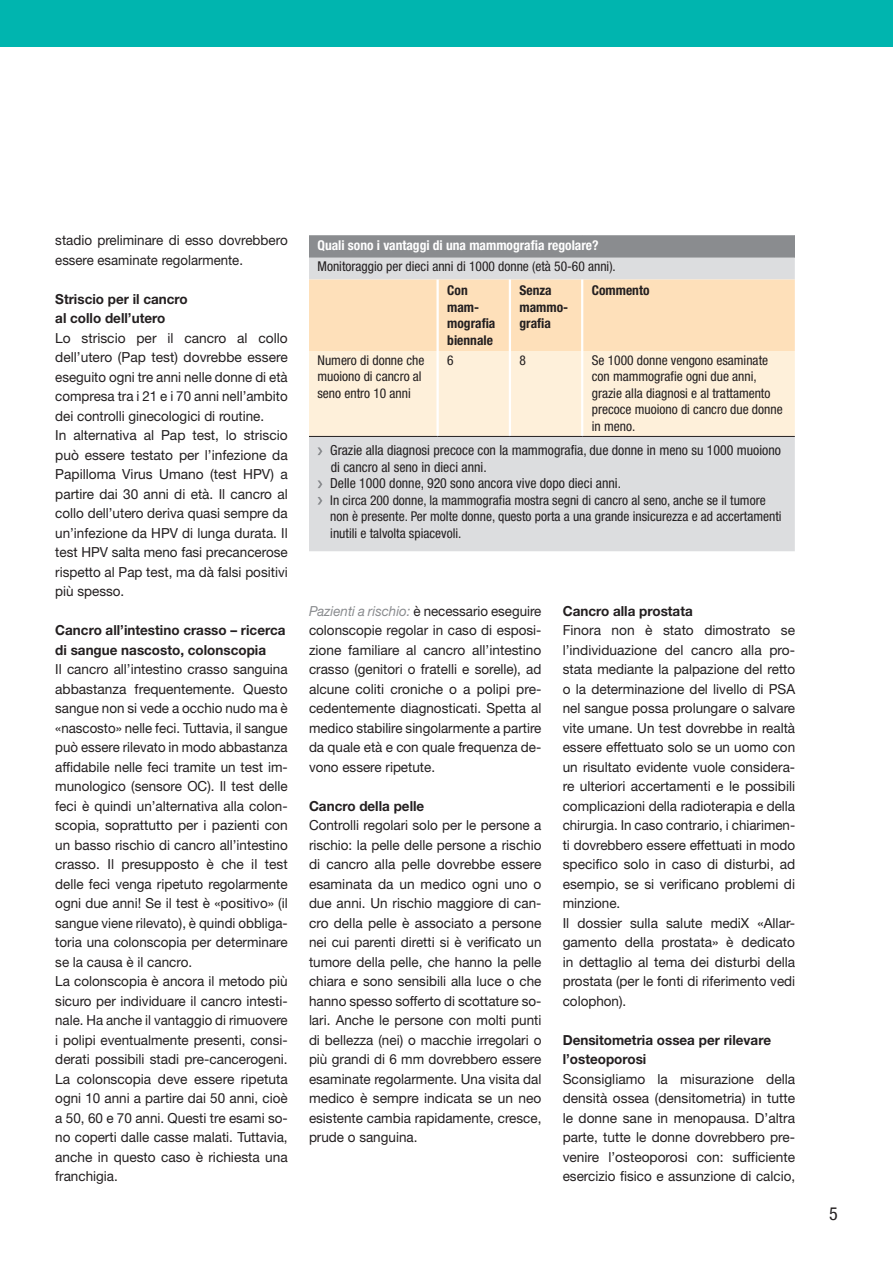
<style>
.page{position:relative;width:893px;height:1263px;background:#fff}
.page>*{position:absolute;margin:0;border:0;box-sizing:border-box;transform-origin:0 0}
.t1{font:condensed 18px "Helvetica Neue LT Std";color:#231f20}
.t2{font:13.8px/19.5px "Helvetica Neue LT Std";color:#231f20}
.t3{font:13.8px/19.5px "Helvetica Neue LT Std";color:#231f20;text-align:justify;scale:.96 1}
.t4{font:700 13.8px/19.5px "Helvetica Neue LT Std";color:#231f20}
.t5{font:condensed 13.8px/16.5px "Helvetica Neue LT Std";color:#231f20}
.t6{font:condensed 13.5px/16.5px "Helvetica Neue LT Std";color:#231f20}
.t7{font:700 condensed 13.5px/16.5px "Helvetica Neue LT Std";color:#231f20}
.t8{font:700 condensed 13.5px "Helvetica Neue LT Std";color:#fff}
.s1{font-style:italic;color:#8a8c8f}
</style>
<div class="page">
<div style="left:309px;top:235px;width:486px;height:23px;background:#8a8c8f"></div>
<div style="left:309px;top:258px;width:486px;height:293px;background:#dcdddf"></div>
<svg style="left:309px;top:279px;width:486px;height:157px;background:#fde8cb"></svg>
<hr style="left:436px;top:279px;width:3px;height:72px;background:#fff">
<hr style="left:509px;top:279px;width:2px;height:72px;background:#fff">
<hr style="left:581px;top:279px;width:2px;height:72px;background:#fff">
<hr style="left:436px;top:351px;width:3px;height:85px;background:#fff">
<hr style="left:509px;top:351px;width:2px;height:85px;background:#fff">
<hr style="left:581px;top:351px;width:2px;height:85px;background:#fff">
<hr style="left:309px;top:436px;width:129px;height:1px;background:#231f20">
<hr style="left:438px;top:436px;width:72px;height:1px;background:#231f20">
<hr style="left:510px;top:436px;width:72px;height:1px;background:#231f20">
<hr style="left:582px;top:436px;width:213px;height:1px;background:#231f20">
<svg style="left:317px;top:447px;width:5px;height:8px"></svg>
<svg style="left:317px;top:480px;width:5px;height:8px"></svg>
<svg style="left:317px;top:497px;width:5px;height:8px"></svg>
<div style="left:0;top:0;width:893px;height:47px;background:#00b5af"></div>
<p class="t2" style="left:55px;top:230px;width:234px">stadio preliminare di esso dovrebbero essere esaminate regolarmente.</p>
<p class="t4" style="left:55px;top:289px;width:134px">Striscio per il cancro al collo dell’utero</p>
<p class="t2" style="left:55px;top:328px;width:234px">Lo striscio per il cancro al collo dell’utero (Pap test) dovrebbe essere eseguito ogni tre anni nelle donne di età compresa tra i 21 e i 70 anni nell’ambito dei controlli ginecologici di routine.<br>In alternativa al Pap test, lo striscio può essere testato per l’infezione da Papilloma Virus Umano (test HPV) a partire dai 30 anni di età. Il cancro al collo dell’utero deriva quasi sempre da un’infezione da HPV di lunga durata. Il test HPV salta meno fasi precancerose rispetto al Pap test, ma dà falsi positivi più spesso.</p>
<p class="t4" style="left:55px;top:620px;width:232px">Cancro all’intestino crasso – ricerca di sangue nascosto, colonscopia</p>
<p class="t2" style="left:55px;top:659px;width:234px">Il cancro all’intestino crasso sanguina abbastanza frequentemente. Questo sangue non si vede a occhio nudo ma è «nascosto» nelle feci. Tuttavia, il sangue può essere rilevato in modo abbastanza affidabile nelle feci tramite un test im&shy;munologico (sensore OC). Il test delle feci è quindi un’alternativa alla colon&shy;scopia, soprattutto per i pazienti con un basso rischio di cancro all’intestino crasso. Il presupposto è che il test delle feci venga ripetuto regolarmente ogni due anni! Se il test è «positivo» (il sangue viene rilevato), è quindi obbliga&shy;toria una colonscopia per determinare se la causa è il cancro.<br>La colonscopia è ancora il metodo più sicuro per individuare il cancro intesti&shy;nale. Ha anche il vantaggio di rimuovere i polipi eventualmente presenti, consi&shy;derati possibili stadi pre-cancerogeni.<br>La colonscopia deve essere ripetuta ogni 10 anni a partire dai 50 anni, cioè a 50, 60 e 70 anni. Questi tre esami so&shy;no coperti dalle casse malati. Tuttavia, anche in questo caso è richiesta una franchigia.</p>
<p class="t8" style="left:317px;top:237px;width:283px">Quali sono i vantaggi di una mammografia regolare?</p>
<p class="t6" style="left:317px;top:258px;width:300px">Monitoraggio per dieci anni di 1000 donne (età 50-60 anni).</p>
<p class="t7" style="left:447px;top:282px;width:50px">Con mam&shy;mografia biennale</p>
<p class="t7" style="left:520px;top:282px;width:50px">Senza mammo&shy;grafia</p>
<p class="t7" style="left:592px;top:282px;width:59px">Commento</p>
<p class="t6" style="left:317px;top:352px;width:108px">Numero di donne che muoiono di cancro al seno entro 10 anni</p>
<p class="t6" style="left:447px;top:352px;width:8px">6</p>
<p class="t6" style="left:519px;top:352px;width:8px">8</p>
<p class="t6" style="left:592px;top:352px;width:192px">Se 1000 donne vengono esaminate con mammografie ogni due anni, grazie alla diagnosi e al trattamento precoce muoiono di cancro due donne in meno.</p>
<p class="t5" style="left:330px;top:442px;width:452px">Grazie alla diagnosi precoce con la mammografia, due donne in meno su 1000 muoiono di cancro al seno in dieci anni.<br>Delle 1000 donne, 920 sono ancora vive dopo dieci anni.</p>
<p class="t6" style="left:330px;top:491px;width:453px">In circa 200 donne, la mammografia mostra segni di cancro al seno, anche se il tumore non è presente. Per molte donne, questo porta a una grande insicurezza e ad accertamenti inutili e talvolta spiacevoli.</p>
<p class="t3" style="left:309px;top:601px;width:244px"><span class="s1">Pazienti a rischio:</span> è necessario eseguire colonscopie regolar in caso di esposi&shy;zione familiare al cancro all’intestino crasso (genitori o fratelli e sorelle), ad alcune coliti croniche o a polipi pre&shy;cedentemente diagnosticati. Spetta al medico stabilire singolarmente a partire da quale età e con quale frequenza de&shy;vono essere ripetute.</p>
<p class="t4" style="left:309px;top:796px;width:117px">Cancro della pelle</p>
<p class="t2" style="left:309px;top:815px;width:234px;text-align:justify">Controlli regolari solo per le persone a rischio: la pelle delle persone a rischio di cancro alla pelle dovrebbe essere esaminata da un medico ogni uno o due anni. Un rischio maggiore di can&shy;cro della pelle è associato a persone nei cui parenti diretti si è verificato un tumore della pelle, che hanno la pelle chiara e sono sensibili alla luce o che hanno spesso sofferto di scottature so&shy;lari. Anche le persone con molti punti di bellezza (nei) o macchie irregolari o più grandi di 6 mm dovrebbero essere esaminate regolarmente. Una visita dal medico è sempre indicata se un neo esistente cambia rapidamente, cresce, prude o sanguina.</p>
<p class="t4" style="left:563px;top:601px;width:132px">Cancro alla prostata</p>
<p class="t2" style="left:563px;top:620px;width:234px">Finora non è stato dimostrato se l’individuazione del cancro alla pro&shy;stata mediante la palpazione del retto o la determinazione del livello di PSA nel sangue possa prolungare o salvare vite umane. Un test dovrebbe in realtà essere effettuato solo se un uomo con un risultato evidente vuole considera&shy;re ulteriori accertamenti e le possibili complicazioni della radioterapia e della chirurgia. In caso contrario, i chiarimen&shy;ti dovrebbero essere effettuati in modo specifico solo in caso di disturbi, ad esempio, se si verificano problemi di minzione.<br>Il dossier sulla salute mediX «Allar&shy;gamento della prostata» è dedicato in dettaglio al tema dei disturbi della prostata (per le fonti di riferimento vedi colophon).</p>
<p class="t4" style="left:563px;top:1030px;width:210px">Densitometria ossea per rilevare l’osteoporosi</p>
<p class="t2" style="left:563px;top:1069px;width:234px;text-align:justify">Sconsigliamo la misurazione della densità ossea (densitometria) in tutte le donne sane in menopausa. D’altra parte, tutte le donne dovrebbero pre&shy;venire l’osteoporosi con: sufficiente esercizio fisico e assunzione di calcio,</p>
<h1 class="t1" style="left:829px;top:1203px;width:10px">5</h1>
</div>
